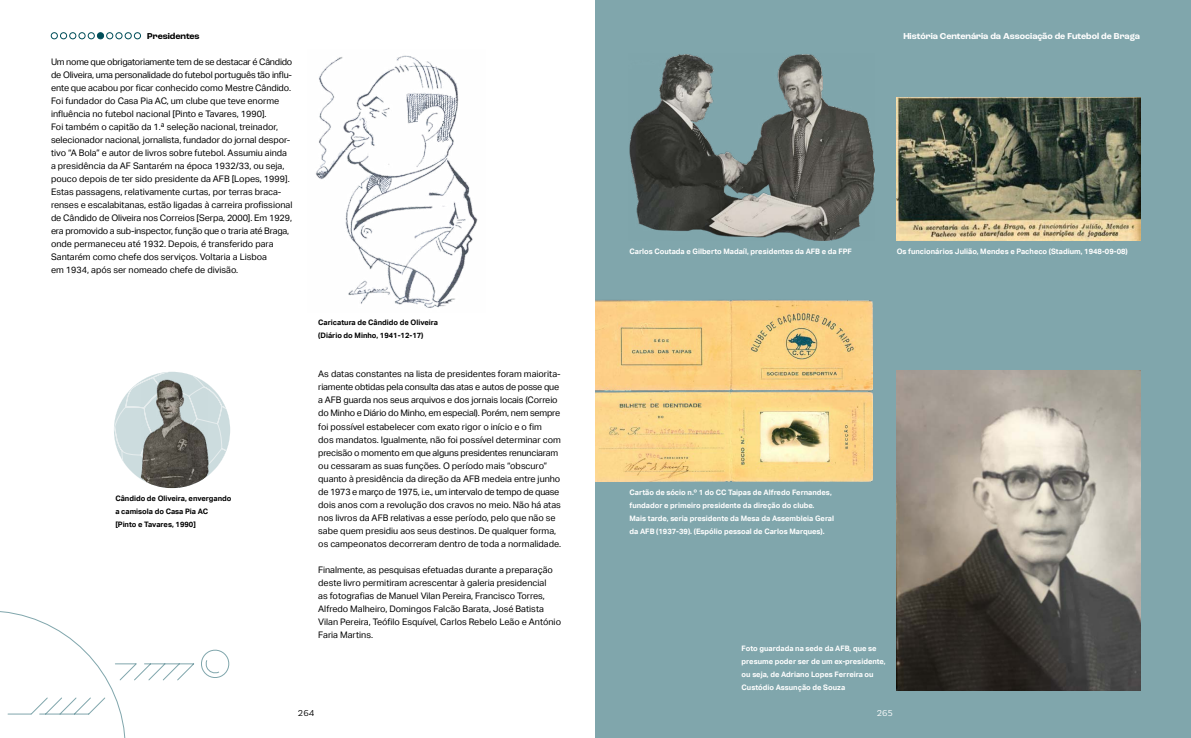
<style>
.page{position:relative;width:1191px;height:738px;background:#fff}
.page>*{position:absolute;margin:0;border:0;box-sizing:border-box;transform-origin:0 0}
.t1{font:9px/13px "Aktiv Grotesk";color:#000}
.t2{font:700 9px "Roc Grotesk";color:#fff}
.t3{font:700 9px "Roc Grotesk";color:#000}
.t4{font:9px "Laca Text";color:#fff}
.t5{font:9px "Laca Text";color:#000}
.t6{font:700 7.5px/13px "Aktiv Grotesk";color:#fff}
.t7{font:700 7.5px/13px "Aktiv Grotesk";color:#000}
</style>
<div class="page">
<div style="left:595px;top:0;width:596px;height:737px;background:#80a6ac"></div>
<div style="left:51px;top:32px;width:7px;height:7px;border:1px solid #004e59;border-radius:50%"></div>
<div style="left:60px;top:32px;width:7px;height:7px;border:1px solid #004e59;border-radius:50%"></div>
<div style="left:69px;top:32px;width:7px;height:7px;border:1px solid #004e59;border-radius:50%"></div>
<div style="left:79px;top:32px;width:6px;height:7px;border:1px solid #004e59;border-radius:50%"></div>
<div style="left:88px;top:32px;width:7px;height:7px;border:1px solid #004e59;border-radius:50%"></div>
<div style="left:97px;top:33px;width:7px;height:6px;background:#004e59;border-radius:50%"></div>
<div style="left:97px;top:32px;width:7px;height:7px;border:1px solid #004e59;border-radius:50%"></div>
<div style="left:106px;top:32px;width:7px;height:7px;border:1px solid #004e59;border-radius:50%"></div>
<div style="left:116px;top:32px;width:6px;height:7px;border:1px solid #004e59;border-radius:50%"></div>
<div style="left:125px;top:32px;width:6px;height:7px;border:1px solid #004e59;border-radius:50%"></div>
<div style="left:134px;top:32px;width:7px;height:7px;border:1px solid #004e59;border-radius:50%"></div>
<svg style="left:114px;top:371px;width:116px;height:108px"></svg>
<img style="left:316px;top:55px;width:162px;height:253px">
<img style="left:141px;top:379px;width:68px;height:109px">
<img style="left:629px;top:54px;width:245px;height:186px">
<img style="left:896px;top:98px;width:244px;height:142px">
<img style="left:595px;top:300px;width:278px;height:180px">
<img style="left:896px;top:371px;width:244px;height:319px">
<svg style="left:0;top:611px;width:230px;height:126px"></svg>
<p class="t3" style="left:147px;top:30px;width:54px">Presidentes</p>
<p class="t1" style="left:51px;top:55px;width:243px">Um nome que obrigatoriamente tem de se destacar é Cândido de Oliveira, uma personalidade do futebol português tão influ&shy;ente que acabou por ficar conhecido como Mestre Cândido.<br>Foi fundador do Casa Pia AC, um clube que teve enorme influência no futebol nacional [Pinto e Tavares, 1990].<br>Foi também o capitão da 1.ª seleção nacional, treinador, selecionador nacional, jornalista, fundador do jornal despor&shy;tivo “A Bola” e autor de livros sobre futebol. Assumiu ainda a presidência da AF Santarém na época 1932/33, ou seja, pouco depois de ter sido presidente da AFB [Lopes, 1999].<br>Estas passagens, relativamente curtas, por terras braca&shy;renses e escalabitanas, estão ligadas à carreira profissional de Cândido de Oliveira nos Correios [Serpa, 2000]. Em 1929, era promovido a sub-inspector, função que o traria até Braga, onde permaneceu até 1932. Depois, é transferido para Santarém como chefe dos serviços. Voltaria a Lisboa<br>em 1934, após ser nomeado chefe de divisão.</p>
<p class="t7" style="left:115px;top:491px;width:118px">Cândido de Oliveira, envergando a camisola do Casa Pia AC<br>[Pinto e Tavares, 1990]</p>
<p class="t7" style="left:318px;top:316px;width:121px">Caricatura de Cândido de Oliveira (Diário do Minho, 1941-12-17)</p>
<p class="t1" style="left:318px;top:367px;width:244px">As datas constantes na lista de presidentes foram maiorita&shy;riamente obtidas pela consulta das atas e autos de posse que a AFB guarda nos seus arquivos e dos jornais locais (Correio do Minho e Diário do Minho, em especial). Porém, nem sempre foi possível estabelecer com exato rigor o início e o fim<br>dos mandatos. Igualmente, não foi possível determinar com precisão o momento em que alguns presidentes renunciaram ou cessaram as suas funções. O período mais “obscuro” quanto à presidência da direção da AFB medeia entre junho de 1973 e março de 1975, i.e., um intervalo de tempo de quase dois anos com a revolução dos cravos no meio. Não há atas nos livros da AFB relativas a esse período, pelo que não se sabe quem presidiu aos seus destinos. De qualquer forma, os campeonatos decorreram dentro de toda a normalidade.</p>
<p class="t1" style="left:318px;top:562px;width:244px">Finalmente, as pesquisas efetuadas durante a preparação deste livro permitiram acrescentar à galeria presidencial<br>as fotografias de Manuel Vilan Pereira, Francisco Torres, Alfredo Malheiro, Domingos Falcão Barata, José Batista Vilan Pereira, Teófilo Esquível, Carlos Rebelo Leão e António Faria Martins.</p>
<p class="t5" style="left:298px;top:707px;width:18px">264</p>
<p class="t2" style="left:903px;top:30px;width:238px">História Centenária da Associação de Futebol de Braga</p>
<p class="t6" style="left:629px;top:244px;width:224px">Carlos Coutada e Gilberto Madaíl, presidentes da AFB e da FPF</p>
<p class="t6" style="left:896px;top:244px;width:233px">Os funcionários Julião, Mendes e Pacheco (Stadium, 1948-09-08)</p>
<p class="t6" style="left:629px;top:485px;width:206px">Cartão de sócio n.º 1 do CC Taipas de Alfredo Fernandes, fundador e primeiro presidente da direção do clube.<br>Mais tarde, seria presidente da Mesa da Assembleia Geral da AFB (1937-39). (Espólio pessoal de Carlos Marques).</p>
<p class="t6" style="left:741px;top:641px;width:146px">Foto guardada na sede da AFB, que se presume poder ser de um ex-presidente, ou seja, de Adriano Lopes Ferreira ou Custódio Assunção de Souza</p>
<p class="t4" style="left:877px;top:707px;width:17px">265</p>
</div>
